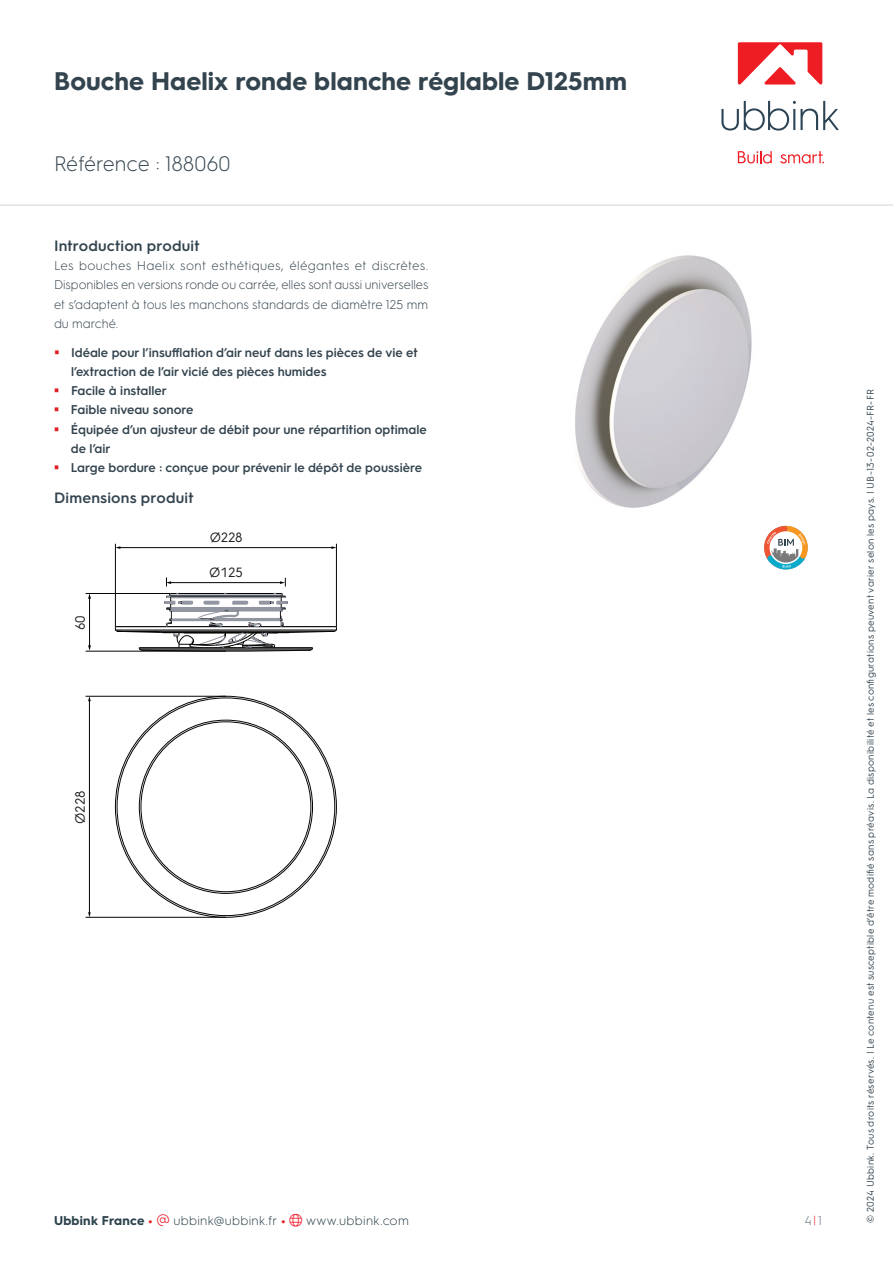
<style>
.page{position:relative;width:893px;height:1263px;background:#fff}
.page>*{position:absolute;margin:0;border:0;box-sizing:border-box;transform-origin:0 0}
.t1{font:700 25.5px "HGS3";letter-spacing:.005em;color:#33444f}
.t2{font:300 21px "HGS3";color:#33444f}
.t3{font:600 15px "HGS3";letter-spacing:.01em;color:#33444f}
.t4{font:13.5px "HGS3";color:#211d1e}
.t5{font:600 12.75px/19.2px "HGS3";color:#33444f}
.t6{font:300 12.75px/19.2px "HGS3";color:#33444f;text-align:justify}
.t7{font:300 12.75px "HGS3";letter-spacing:.02em;color:#2c424c}
.t8{font:300 12.75px "HGS3";color:#66737c}
.t9{font:9.75px "HGS3";letter-spacing:.025em;color:#33444f}
.s1{font-weight:700}
.s2{font-weight:700;color:#e31e25}
.s3{color:#ee1f2d}
.s4{color:#e31e25}
</style>
<div class="page">
<svg style="left:764px;top:525px;width:44px;height:45px"></svg>
<img style="left:575px;top:255px;width:177px;height:253px">
<svg style="left:114px;top:695px;width:223px;height:223px"></svg>
<hr style="left:89px;top:598px;width:1px;height:48px;background:#040503">
<svg style="left:88px;top:645px;width:3px;height:6px"></svg>
<hr style="left:115px;top:544px;width:1px;height:83px;background:#040503">
<hr style="left:86px;top:651px;width:140px;height:1px;background:#040503">
<hr style="left:86px;top:593px;width:84px;height:1px;background:#040503">
<hr style="left:170px;top:582px;width:111px;height:1px;background:#040503">
<svg style="left:166px;top:577px;width:5px;height:9px"></svg>
<svg style="left:280px;top:578px;width:6px;height:8px"></svg>
<hr style="left:119px;top:547px;width:213px;height:1px;background:#040503">
<svg style="left:331px;top:546px;width:5px;height:3px"></svg>
<hr style="left:336px;top:544px;width:1px;height:83px;background:#040503">
<hr style="left:89px;top:700px;width:1px;height:213px;background:#040503">
<svg style="left:88px;top:912px;width:3px;height:5px"></svg>
<hr style="left:86px;top:917px;width:140px;height:1px;background:#040503">
<hr style="left:86px;top:696px;width:140px;height:1px;background:#040503">
<svg style="left:114px;top:592px;width:223px;height:59px"></svg>
<hr style="left:0;top:204px;width:893px;height:2px;background:#e1e4e6">
<svg style="left:721px;top:101px;width:118px;height:30px"></svg>
<svg style="left:738px;top:151px;width:34px;height:13px"></svg>
<svg style="left:780px;top:151px;width:44px;height:13px"></svg>
<svg style="left:738px;top:42px;width:84px;height:43px"></svg>
<h1 class="t1" style="left:54px;top:63px;width:574px">Bouche Haelix ronde blanche réglable D125mm</h1>
<h2 class="t2" style="left:54px;top:150px;width:178px">Référence : 188060</h2>
<p class="t3" style="left:54px;top:235px;width:147px">Introduction produit</p>
<p class="t6" style="left:54px;top:255px;width:376px">Les bouches Haelix sont esthétiques, élégantes et discrètes.<br>Disponibles en versions ronde ou carrée, elles sont aussi universelles et s’adaptent à tous les manchons standards de diamètre 125 mm du marché.</p>
<p class="t5" style="left:71px;top:342px;width:357px">Idéale pour l’insufflation d’air neuf dans les pièces de vie et l’extraction de l’air vicié des pièces humides<br>Facile à installer<br>Faible niveau sonore<br>Équipée d’un ajusteur de débit pour une répartition optimale de l’air<br>Large bordure : conçue pour prévenir le dépôt de poussière</p>
<p class="t3" style="left:54px;top:487px;width:141px">Dimensions produit</p>
<p class="t4" style="left:71px;top:630px;width:16px;rotate:-90deg">60</p>
<p class="t4" style="left:71px;top:823px;width:34px;rotate:-90deg">Ø228</p>
<p class="t4" style="left:210px;top:528px;width:34px">Ø228</p>
<p class="t4" style="left:209px;top:563px;width:35px">Ø125</p>
<p class="t7" style="left:54px;top:1211px;width:356px"><span class="s1">Ubbink France</span> <span class="s2">•</span> <span class="s3">▼</span> ubbink@ubbink.fr <span class="s2">•</span> <span class="s3">●□</span> www.ubbink.com</p>
<p class="t8" style="left:804px;top:1211px;width:19px">4<span class="s4">|</span>1</p>
<p class="t9" style="left:864px;top:1222px;width:835px;rotate:-90deg">© 2024 Ubbink. Tous droits réservés. | Le contenu est susceptible d’être modifié sans préavis. La disponibilité et les configurations peuvent varier selon les pays. | UB-13-02-2024-FR-FR</p>
</div>
